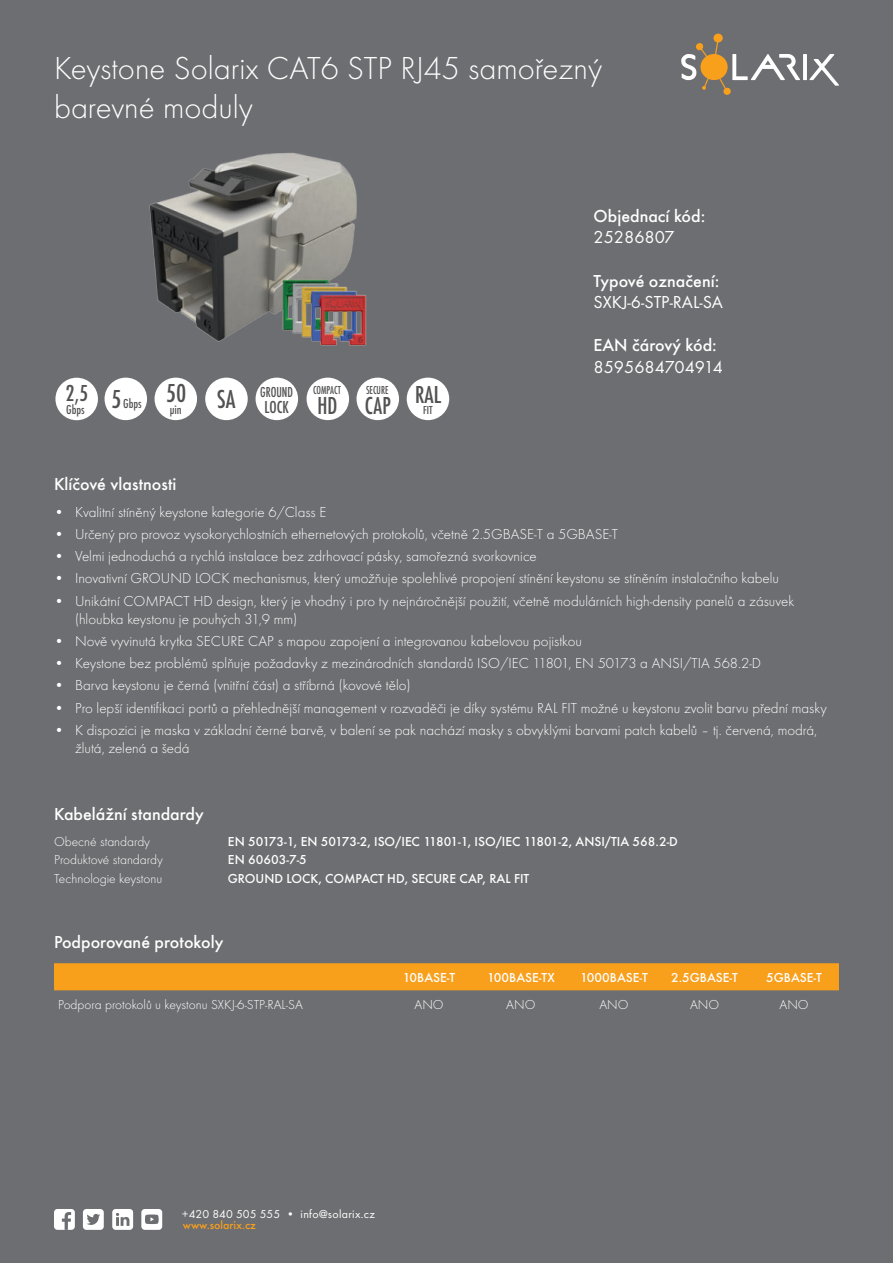
<style>
.page{position:relative;width:893px;height:1263px;background:#6d6e71}
.page>*{position:absolute;margin:0;border:0;box-sizing:border-box;transform-origin:0 0}
.t1{font:33px/39.6px "Futura TEE Ligh";color:#fff}
.t2{font:500 condensed 27px "Futura TEE";color:#535252}
.t3{font:500 condensed 25.5px "Futura TEE";color:#535252;scale:.95 1}
.t4{font:500 condensed 25.5px "Futura TEE";color:#535252}
.t5{font:500 condensed 24px "Futura TEE";color:#535252}
.t6{font:500 18px "Futura TEE";color:#fff}
.t7{font:18px "Futura TEE";color:#fff}
.t8{font:500 condensed 18px "Futura TEE";color:#535252;scale:.95 1}
.t9{font:15px/18px "Futura TEE Ligh";color:#fff}
.t10{font:500 condensed 15px "Futura TEE";color:#535252;scale:.9 1}
.t11{font:500 13.5px "Futura TEE";color:#fff}
.t12{font:13.5px "Futura TEE Ligh";color:#fff}
.t13{font:500 condensed 13.5px "Futura TEE";color:#535252}
.t14{font:12px "Futura TEE";letter-spacing:.025em;color:#fff}
.t15{font:500 12px "Futura TEE";color:#f89f1c}
.t16{font:500 condensed 12px "Futura TEE";color:#535252;scale:.9 1}
.t17{font:500 condensed 12px "Futura TEE";color:#535252}
</style>
<div class="page">
<svg style="left:141px;top:1209px;width:21px;height:21px"></svg>
<svg style="left:54px;top:1209px;width:21px;height:21px"></svg>
<svg style="left:112px;top:1209px;width:21px;height:21px"></svg>
<svg style="left:83px;top:1209px;width:21px;height:21px"></svg>
<img style="left:149px;top:152px;width:218px;height:194px">
<hr style="left:803px;top:54px;width:4px;height:26px;background:#fff">
<svg style="left:809px;top:54px;width:30px;height:32px"></svg>
<svg style="left:681px;top:34px;width:119px;height:61px"></svg>
<div style="left:356px;top:378px;width:43px;height:42px;background:#fff;border-radius:50%"></div>
<div style="left:205px;top:378px;width:43px;height:42px;background:#fff;border-radius:50%"></div>
<div style="left:407px;top:378px;width:42px;height:42px;background:#fff;border-radius:50%"></div>
<div style="left:307px;top:378px;width:42px;height:42px;background:#fff;border-radius:50%"></div>
<div style="left:256px;top:378px;width:42px;height:42px;background:#fff;border-radius:50%"></div>
<div style="left:55px;top:378px;width:43px;height:42px;background:#fff;border-radius:50%"></div>
<div style="left:105px;top:378px;width:42px;height:42px;background:#fff;border-radius:50%"></div>
<div style="left:155px;top:378px;width:42px;height:42px;background:#fff;border-radius:50%"></div>
<div style="left:54px;top:963px;width:785px;height:27px;background:#f89f1c"></div>
<h1 class="t1" style="left:54px;top:51px;width:550px">Keystone Solarix CAT6 STP RJ45 samořezný barevné moduly</h1>
<p class="t13" style="left:66px;top:404px;width:122px">Gbps <sup>5</sup> Gbps <sup>50</sup>µin</p>
<h3 class="t5" style="left:66px;top:383px;width:24px">2,5</h3>
<h2 class="t2" style="left:217px;top:388px;width:20px">SA</h2>
<p class="t16" style="left:313px;top:385px;width:32px">COMPACT</p>
<h3 class="t4" style="left:415px;top:384px;width:28px">RAL</h3>
<p class="t16" style="left:366px;top:385px;width:27px">SECURE</p>
<h3 class="t3" style="left:365px;top:395px;width:29px">CAP</h3>
<p class="t10" style="left:260px;top:386px;width:38px">GROUND</p>
<p class="t8" style="left:265px;top:400px;width:27px">LOCK</p>
<h3 class="t3" style="left:318px;top:395px;width:23px">HD</h3>
<p class="t17" style="left:423px;top:405px;width:11px">FIT</p>
<p class="t6" style="left:593px;top:205px;width:113px">Objednací kód:</p>
<p class="t7" style="left:593px;top:227px;width:82px">25286807</p>
<p class="t6" style="left:593px;top:270px;width:127px">Typové označení:</p>
<p class="t7" style="left:593px;top:291px;width:131px">SXKJ-6-STP-RAL-SA</p>
<p class="t6" style="left:593px;top:335px;width:125px">EAN čárový kód:</p>
<p class="t7" style="left:593px;top:356px;width:131px">8595684704914</p>
<p class="t6" style="left:54px;top:473px;width:124px">Klíčové vlastnosti</p>
<p class="t9" style="left:54px;top:504px;width:274px">• Kvalitní stíněný keystone kategorie 6/Class E</p>
<p class="t9" style="left:54px;top:526px;width:566px">• Určený pro provoz vysokorychlostních ethernetových protokolů, včetně 2.5GBASE-T a 5GBASE-T</p>
<p class="t9" style="left:54px;top:548px;width:484px">• Velmi jednoduchá a rychlá instalace bez zdrhovací pásky, samořezná svorkovnice</p>
<p class="t9" style="left:54px;top:570px;width:726px">• Inovativní GROUND LOCK mechanismus, který umožňuje spolehlivé propojení stínění keystonu se stíněním instalačního kabelu</p>
<p class="t9" style="left:75px;top:593px;width:721px;text-indent:-21px">• Unikátní COMPACT HD design, který je vhodný i pro ty nejnáročnější použití, včetně modulárních high-density panelů a zásuvek (hloubka keystonu je pouhých 31,9 mm)</p>
<p class="t9" style="left:54px;top:633px;width:529px">• Nově vyvinutá krytka SECURE CAP s mapou zapojení a integrovanou kabelovou pojistkou</p>
<p class="t9" style="left:54px;top:655px;width:709px">• Keystone bez problémů splňuje požadavky z mezinárodních standardů ISO/IEC 11801, EN 50173 a ANSI/TIA 568.2-D</p>
<p class="t9" style="left:54px;top:677px;width:358px">• Barva keystonu je černá (vnitřní část) a stříbrná (kovové tělo)</p>
<p class="t9" style="left:54px;top:700px;width:774px">• Pro lepší identifikaci portů a přehlednější management v rozvaděči je díky systému RAL FIT možné u keystonu zvolit barvu přední masky</p>
<p class="t9" style="left:75px;top:722px;width:744px;text-indent:-21px">• K dispozici je maska v základní černé barvě, v balení se pak nachází masky s obvyklými barvami patch kabelů – tj. červená, modrá, žlutá, zelená a šedá</p>
<p class="t6" style="left:54px;top:803px;width:151px">Kabelážní standardy</p>
<p class="t12" style="left:54px;top:836px;width:98px">Obecné standardy</p>
<p class="t11" style="left:228px;top:833px;width:451px">EN 50173-1, EN 50173-2, ISO/IEC 11801-1, ISO/IEC 11801-2, ANSI/TIA 568.2-D</p>
<p class="t12" style="left:54px;top:854px;width:110px">Produktové standardy</p>
<p class="t11" style="left:228px;top:852px;width:81px">EN 60603-7-5</p>
<p class="t12" style="left:54px;top:873px;width:110px">Technologie keystonu</p>
<p class="t11" style="left:228px;top:871px;width:303px">GROUND LOCK, COMPACT HD, SECURE CAP, RAL FIT</p>
<p class="t6" style="left:54px;top:932px;width:171px">Podporované protokoly</p>
<p class="t11" style="left:403px;top:969px;width:54px">10BASE-T</p>
<p class="t11" style="left:487px;top:969px;width:69px">100BASE-TX</p>
<p class="t11" style="left:580px;top:969px;width:69px">1000BASE-T</p>
<p class="t11" style="left:671px;top:969px;width:68px">2.5GBASE-T</p>
<p class="t11" style="left:766px;top:969px;width:57px">5GBASE-T</p>
<p class="t12" style="left:58px;top:999px;width:246px">Podpora protokolů u keystonu SXKJ-6-STP-RAL-SA</p>
<p class="t12" style="left:414px;top:999px;width:31px">ANO</p>
<p class="t12" style="left:506px;top:999px;width:31px">ANO</p>
<p class="t12" style="left:599px;top:999px;width:31px">ANO</p>
<p class="t12" style="left:690px;top:999px;width:31px">ANO</p>
<p class="t12" style="left:779px;top:999px;width:31px">ANO</p>
<p class="t14" style="left:182px;top:1207px;width:194px">+420 840 505 555 • info@solarix.cz</p>
<p class="t15" style="left:183px;top:1218px;width:75px">www.solarix.cz</p>
</div>
